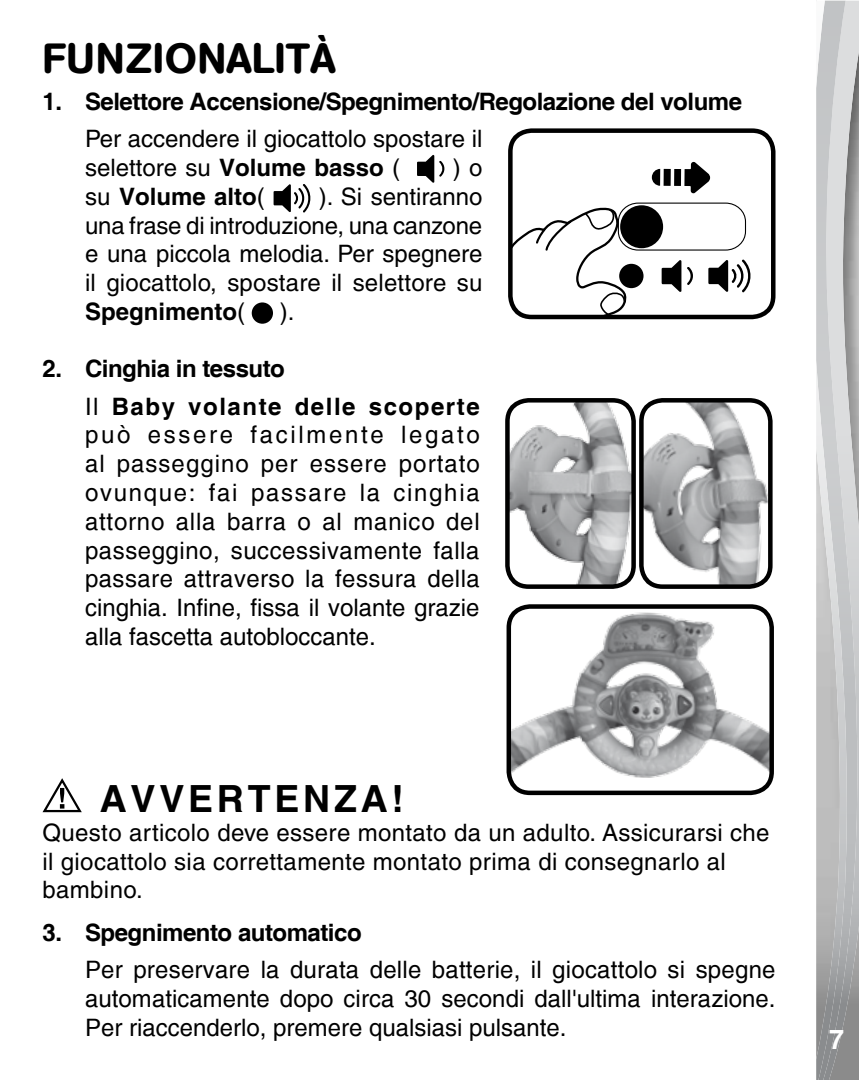
<style>
.page{position:relative;width:859px;height:1080px;background:#fff}
.page>*{position:absolute;margin:0;border:0;box-sizing:border-box;transform-origin:0 0}
.t1{font:500 42px "AG Book Rounded";color:#000}
.t2{font:700 37.5px "Helvetica";letter-spacing:.1em;color:#000}
.t3{font:700 27px "Helvetica";color:#fff}
.t4{font:24px/28.8px "Helvetica";color:#000;text-align:justify}
.t5{font:500 24px/28.8px "Helvetica";letter-spacing:.015em;color:#000}
.t6{font:700 24px "Helvetica";letter-spacing:-.02em;color:#000}
.t7{font:700 24px/37.2px "Helvetica";letter-spacing:.065em;color:#000}
.t8{font:700 24px "Helvetica";color:#000}
.s1{font-weight:700}
.s2{font-weight:500}
.s3{font-weight:400}
</style>
<div class="page">
<img style="left:849px;top:1px;width:10px;height:1079px">
<img style="left:816px;top:1px;width:33px;height:1079px">
<svg style="left:417px;top:155px;width:28px;height:28px"></svg>
<svg style="left:274px;top:184px;width:37px;height:29px"></svg>
<div style="left:252px;top:302px;width:21px;height:22px;background:#000;border-radius:50%"></div>
<svg style="left:513px;top:133px;width:116px;height:183px"></svg>
<div style="left:508px;top:128px;width:267px;height:191px;border:4px solid #000;border-radius:21px"></div>
<div style="left:618px;top:203px;width:128px;height:48px;border:1px solid #000;border-radius:19px"></div>
<svg style="left:652px;top:162px;width:58px;height:31px"></svg>
<svg style="left:708px;top:259px;width:43px;height:34px"></svg>
<svg style="left:662px;top:260px;width:31px;height:32px"></svg>
<div style="left:619px;top:264px;width:24px;height:24px;background:#000;border-radius:50%"></div>
<div style="left:620px;top:205px;width:43px;height:43px;background:#000;border-radius:50%"></div>
<img style="left:511px;top:609px;width:260px;height:181px">
<div style="left:506px;top:604px;width:268px;height:191px;border:4px solid #000;border-radius:21px"></div>
<img style="left:644px;top:403px;width:124px;height:181px">
<div style="left:639px;top:398px;width:134px;height:191px;border:4px solid #000;border-radius:21px"></div>
<img style="left:510px;top:403px;width:121px;height:181px">
<div style="left:505px;top:398px;width:131px;height:191px;border:4px solid #000;border-radius:21px"></div>
<svg style="left:42px;top:778px;width:40px;height:35px"></svg>
<h1 class="t1" style="left:43px;top:33px;width:295px">FUNZIONALITÀ</h1>
<p class="t6" style="left:43px;top:87px;width:701px">1. Selettore Accensione/Spegnimento/Regolazione del volume</p>
<p class="t5" style="left:85px;top:124px;width:399px">Per accendere il giocattolo spostare il selettore su <span class="s1">Volume basso</span> (</p>
<p class="t5" style="left:453px;top:153px;width:31px">) o</p>
<p class="t5" style="left:85px;top:182px;width:399px;text-align:justify;text-indent:234px">). Si sentiranno una frase di introduzione, una canzone e una piccola melodia. Per spegnere il giocattolo, spostare il selettore su <span class="s1">Spegnimento</span>(</p>
<p class="t8" style="left:85px;top:182px;width:181px"><span class="s2">su</span> Volume alto<span class="s2">(</span></p>
<p class="t5" style="left:280px;top:297px;width:16px">).</p>
<p class="t7" style="left:85px;top:351px;width:396px;text-indent:-43px">2. Cinghia in tessuto<br><span class="s3">Il</span> Baby volante delle scoperte</p>
<p class="t4" style="left:85px;top:421px;width:396px">può essere facilmente legato al passeggino per essere portato ovunque: fai passare la cinghia attorno alla barra o al manico del passeggino, successivamente falla passare attraverso la fessura della cinghia. Infine, fissa il volante grazie alla fascetta autobloccante.</p>
<h2 class="t2" style="left:100px;top:776px;width:306px">AVVERTENZA!</h2>
<p class="t5" style="left:43px;top:818px;width:729px">Questo articolo deve essere montato da un adulto. Assicurarsi che il giocattolo sia correttamente montato prima di consegnarlo al bambino.</p>
<p class="t6" style="left:43px;top:918px;width:321px">3. Spegnimento automatico</p>
<p class="t4" style="left:85px;top:955px;width:692px">Per preservare la durata delle batterie, il giocattolo si spegne automaticamente dopo circa 30 secondi dall'ultima interazione.<br>Per riaccenderlo, premere qualsiasi pulsante.</p>
<p class="t3" style="left:829px;top:1023px;width:17px">7</p>
</div>
